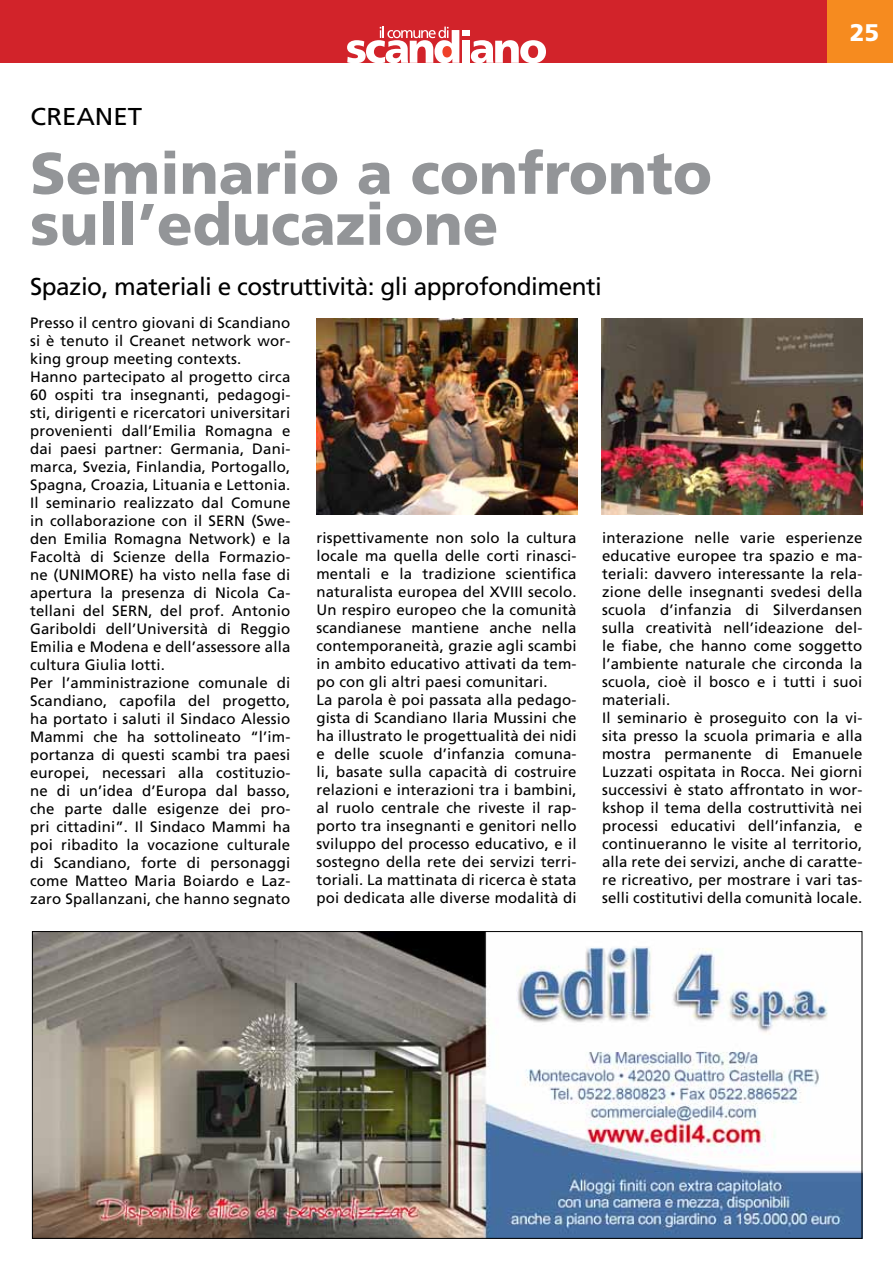
<style>
.page{position:relative;width:893px;height:1263px;background:#fff}
.page>*{position:absolute;margin:0;border:0;box-sizing:border-box;transform-origin:0 0}
.t1{font:900 58.5px/51px "Frutiger";color:#939598}
.t2{font:24.45px "Frutiger";letter-spacing:-.02em;color:#000}
.t3{font:24.45px "Frutiger";color:#000;scale:1.06 1}
.t4{font:900 24px "Frutiger";color:#fff}
.t5{font:15px/18px "Frutiger";letter-spacing:.01em;color:#000}
</style>
<div class="page">
<img style="left:34px;top:933px;width:826px;height:304px">
<img style="left:316px;top:318px;width:261px;height:196px">
<img style="left:601px;top:318px;width:261px;height:196px">
<div style="left:0;top:0;width:893px;height:63px;background:#d2232a"></div>
<svg style="left:347px;top:27px;width:112px;height:36px"></svg>
<div style="left:462px;top:30px;width:7px;height:6px;background:#fff"></div>
<div style="left:462px;top:40px;width:7px;height:23px;background:#fff"></div>
<svg style="left:471px;top:40px;width:75px;height:23px"></svg>
<div style="left:442px;top:46px;width:10px;height:11px;background:#ef4129;border-radius:50%"></div>
<div style="left:827px;top:0;width:66px;height:63px;background:#f68b1f"></div>
<h2 class="t3" style="left:31px;top:102px;width:107px">creanet</h2>
<h1 class="t1" style="left:30px;top:147px;width:683px">Seminario a confronto sull’educazione</h1>
<h2 class="t2" style="left:30px;top:272px;width:573px">Spazio, materiali e costruttività: gli approfondimenti</h2>
<h3 class="t4" style="left:850px;top:19px;width:31px">25</h3>
<p class="t5" style="left:30px;top:313px;width:262px">Presso il centro giovani di Scandiano si è tenuto il Creanet network wor&shy;king group meeting contexts.<br>H anno partecipato al progetto circa 60 ospiti tra insegnanti, pedagogi&shy;sti, dirigenti e ricercatori universitari provenienti dall’Emilia Romagna e dai paesi partner: Germania, Dani&shy;marca, Svezia, Finlandia, Portogallo, Spagna, Croazia, Lituania e Lettonia.<br>I l seminario realizzato dal Comune in collaborazione con il SERN</p>
<p class="t5" style="left:30px;top:511px;width:262px;text-align:justify;text-indent:221px">(Swe&shy;den Emilia Romagna Network) e la Facoltà di Scienze della Formazio&shy;ne (UNIMORE</p>
<p class="t5" style="left:30px;top:565px;width:262px;text-align:justify;text-indent:99px">) ha visto nella fase di apertura la presenza di N icola Ca&shy;tellani del SERN</p>
<p class="t5" style="left:30px;top:601px;width:262px;text-indent:119px">, del prof. Antonio Gariboldi dell’U niversità di Reggio Emilia e Modena e dell’assessore alla cultura Giulia Iotti.<br>Per l’amministrazione comunale di Scandiano, capofila del progetto, ha portato i saluti il Sindaco Alessio Mammi che ha sottolineato “l’im&shy;portanza di questi scambi tra paesi europei, necessari alla costituzio&shy;ne di un’idea d’Europa dal basso, che parte dalle esigenze dei pro&shy;pri cittadini”. I l Sindaco Mammi ha poi ribadito la vocazione culturale di Scandiano, forte di personaggi come Matteo Maria Boiardo e Laz&shy;zaro Spallanzani, che hanno segnato</p>
<p class="t5" style="left:316px;top:528px;width:262px;text-align:justify">rispettivamente non solo la cultura locale ma quella delle corti rinasci&shy;mentali e la tradizione scientifica naturalista europea del XVIII</p>
<p class="t5" style="left:316px;top:582px;width:262px;text-indent:212px">secolo.<br>U n respiro europeo che la comunità scandianese mantiene anche nella contemporaneità, grazie agli scambi in ambito educativo attivati da tem&shy;po con gli altri paesi comunitari.<br>La parola è poi passata alla pedago&shy;gista di Scandiano I laria M ussini che ha illustrato le progettualità dei nidi e delle scuole d’infanzia comuna&shy;li, basate sulla capacità di costruire relazioni e interazioni tra i bambini, al ruolo centrale che riveste il rap&shy;porto tra insegnanti e genitori nello sviluppo del processo educativo, e il sostegno della rete dei servizi terri&shy;toriali. La mattinata di ricerca è stata poi dedicata alle diverse modalità di</p>
<p class="t5" style="left:602px;top:528px;width:262px">interazione nelle varie esperienze educative europee tra spazio e ma&shy;teriali: davvero interessante la rela&shy;zione delle insegnanti svedesi della scuola d’infanzia di Silverdansen sulla creatività nell’ideazione del&shy;le fiabe, che hanno come soggetto l’ambiente naturale che circonda la scuola, cioè il bosco e i tutti i suoi materiali.<br>I l seminario è proseguito con la vi&shy;sita presso la scuola primaria e alla mostra permanente di Emanuele Luzzati ospitata in Rocca. N ei giorni successivi è stato affrontato in wor&shy;kshop il tema della costruttività nei processi educativi dell’infanzia, e continueranno le visite al territorio, alla rete dei servizi, anche di caratte&shy;re ricreativo, per mostrare i vari tas&shy;selli costitutivi della comunità locale.</p>
</div>
